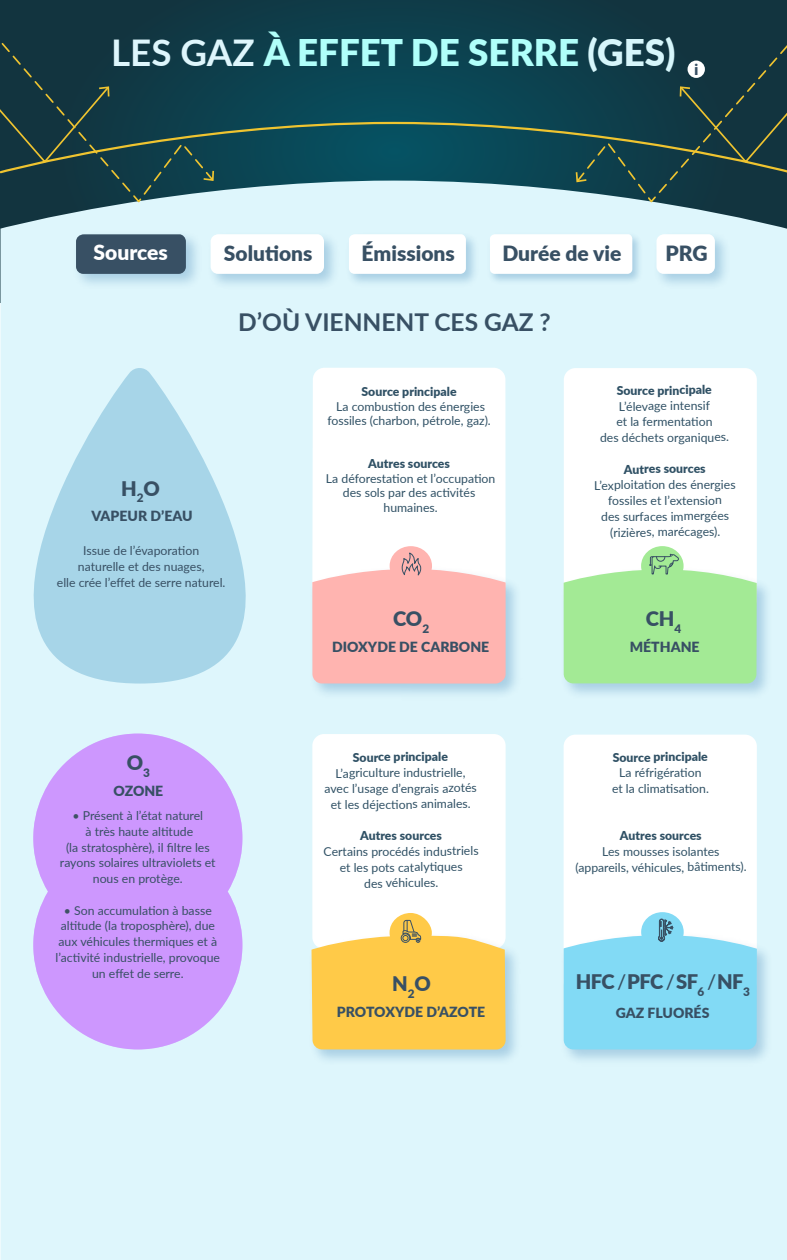
<style>
.page{position:relative;width:787px;height:1260px;background:#fff}
.page>*{position:absolute;margin:0;border:0;box-sizing:border-box;transform-origin:0 0}
.t1{font:900 36.75px "Lato";color:#b0fffa}
.t2{font:700 24.5px "Lato";color:#385064}
.t3{font:900 21px "Lato";color:#385064}
.t4{font:900 21px "Lato";color:#fff}
.t5{font:900 20.12px "Lato";letter-spacing:-.03em;color:#385064}
.t6{font:700 16.19px "Myriad Pro";color:#385064}
.t7{font:900 14px "Lato";color:#385064}
.t8{font:12.25px/15.8px "Lato";letter-spacing:-.01em;color:#305165;text-align:center}
.t9{font:12.25px/15.8px "Lato";color:#385064;text-align:center}
.t10{font:900 12.25px "Lato";letter-spacing:-.01em;color:#305165}
.s1{font-weight:700;color:#def6fc}
.s2{color:#d6f6fb}
.s3{color:#3e5264}
.s4{font-weight:500}
</style>
<div class="page">
<svg style="left:0;top:0;width:786px;height:181px;background:#0d3f4c"></svg>
<div style="left:0;top:181px;width:786px;height:1079px;background:#def6fc"></div>
<svg style="left:0;top:29px;width:215px;height:175px;background:#183d47"></svg>
<svg style="left:575px;top:31px;width:211px;height:173px;background:#183e47"></svg>
<svg style="left:0;top:121px;width:786px;height:53px;background:#1a484c"></svg>
<img style="left:649px;top:227px;width:85px;height:67px">
<svg style="left:656px;top:234px;width:58px;height:40px"></svg>
<img style="left:343px;top:228px;width:139px;height:62px">
<svg style="left:349px;top:234px;width:116px;height:40px"></svg>
<img style="left:206px;top:227px;width:137px;height:66px">
<svg style="left:210px;top:234px;width:114px;height:40px"></svg>
<img style="left:484px;top:229px;width:161px;height:58px">
<svg style="left:489px;top:234px;width:143px;height:40px"></svg>
<img style="left:69px;top:227px;width:137px;height:67px">
<div style="left:76px;top:234px;width:110px;height:40px;background:#385064"></div>
<div style="left:563px;top:735px;width:193px;height:259px;background:#fff;border-radius:12px"></div>
<img style="left:556px;top:928px;width:220px;height:141px">
<div style="left:640px;top:912px;width:43px;height:40px;background:#82daf5;border-radius:50%"></div>
<svg style="left:563px;top:919px;width:193px;height:130px"></svg>
<div style="left:312px;top:734px;width:193px;height:215px;background:#fff;border-radius:12px"></div>
<img style="left:304px;top:928px;width:221px;height:141px">
<div style="left:389px;top:913px;width:42px;height:39px;background:#ffca48;border-radius:50%"></div>
<svg style="left:311px;top:919px;width:194px;height:130px"></svg>
<div style="left:563px;top:368px;width:193px;height:243px;background:#fff;border-radius:12px"></div>
<img style="left:556px;top:562px;width:220px;height:141px">
<div style="left:640px;top:546px;width:43px;height:40px;background:#a3ea95;border-radius:50%"></div>
<svg style="left:563px;top:554px;width:193px;height:129px"></svg>
<svg style="left:312px;top:368px;width:193px;height:183px"></svg>
<img style="left:305px;top:562px;width:220px;height:141px">
<div style="left:389px;top:546px;width:43px;height:40px;background:#ffb4b0;border-radius:50%"></div>
<svg style="left:312px;top:551px;width:193px;height:133px"></svg>
<svg style="left:33px;top:734px;width:209px;height:315px;background:#cfa5fd"></svg>
<svg style="left:34px;top:368px;width:211px;height:316px;background:#b7deed"></svg>
<div style="left:687px;top:61px;width:17px;height:17px;background:#fff;border-radius:50%"></div>
<h1 class="t1" style="left:111px;top:25px;width:565px"><span class="s1">LES GAZ</span> À EFFET DE SERRE <span class="s2">(GES)</span></h1>
<h3 class="t6" style="left:693px;top:59px;width:6px">i</h3>
<h3 class="t4" style="left:93px;top:237px;width:76px">Sources</h3>
<h3 class="t3" style="left:224px;top:237px;width:90px">Solutions</h3>
<h3 class="t3" style="left:361px;top:237px;width:95px">Émissions</h3>
<h3 class="t3" style="left:502px;top:237px;width:121px">Durée de vie</h3>
<h3 class="t3" style="left:665px;top:237px;width:44px">PRG</h3>
<h2 class="t2" style="left:238px;top:304px;width:314px">D’OÙ VIENNENT CES GAZ ?</h2>
<h3 class="t5" style="left:121px;top:473px;width:40px">H<sub>2</sub>O</h3>
<p class="t7" style="left:91px;top:506px;width:102px">VAPEUR D’EAU</p>
<p class="t9" style="left:57px;top:543px;width:170px">Issue de l’évaporation<br>naturelle et des nuages,<br>elle crée l’effet de serre naturel.</p>
<p class="t10" style="left:361px;top:383px;width:97px">Source principale</p>
<p class="t8" style="left:327px;top:399px;width:165px;line-height:14.4px">La combustion des énergies fossiles (charbon, pétrole, gaz).</p>
<p class="t10" style="left:368px;top:455px;width:83px">Autres sources</p>
<p class="t8" style="left:326px;top:471px;width:171px;line-height:14.4px">La déforestation et l’occupation des sols par des activités humaines.</p>
<h3 class="t5" style="left:393px;top:604px;width:38px">CO<sub>2</sub></h3>
<p class="t7" style="left:332px;top:637px;width:158px">DIOXYDE DE CARBONE</p>
<p class="t10" style="left:616px;top:381px;width:97px">Source principale</p>
<p class="t8" style="left:599px;top:398px;width:130px">L’élevage intensif<br>et la fermentation<br>des déchets organiques.</p>
<p class="t10" style="left:623px;top:460px;width:83px">Autres sources</p>
<p class="t8" style="left:594px;top:476px;width:143px">L’exploitation des énergies fossiles et l’extension<br>des surfaces immergées (rizières, marécages).</p>
<h3 class="t5" style="left:645px;top:604px;width:37px">CH<sub>4</sub></h3>
<p class="t7" style="left:629px;top:637px;width:71px">MÉTHANE</p>
<h3 class="t5" style="left:127px;top:748px;width:25px">O<sub>3</sub></h3>
<p class="t7" style="left:113px;top:780px;width:51px">OZONE</p>
<p class="t9" style="left:60px;top:807px;width:157px"><span class="s3">•</span> Présent à l’état naturel<br>à très haute altitude<br>(la stratosphère), il filtre les rayons solaires ultraviolets et nous en protège.</p>
<p class="t9" style="left:56px;top:902px;width:166px"><span class="s3">•</span> Son accumulation à basse altitude (la troposphère), due aux véhicules thermiques et à l’activité industrielle, provoque un effet de serre.</p>
<p class="t10" style="left:352px;top:748px;width:97px">Source principale</p>
<p class="t8" style="left:324px;top:764px;width:154px">L’agriculture industrielle, avec l’usage d’engrais azotés et les déjections animales.</p>
<p class="t10" style="left:360px;top:826px;width:83px">Autres sources</p>
<p class="t8" style="left:323px;top:843px;width:156px">Certains procédés industriels et les pots catalytiques<br>des véhicules.</p>
<p class="t10" style="left:612px;top:748px;width:97px">Source principale</p>
<p class="t8" style="left:611px;top:764px;width:99px">La réfrigération<br>et la climatisation.</p>
<p class="t10" style="left:619px;top:826px;width:83px">Autres sources</p>
<p class="t8" style="left:575px;top:843px;width:173px">Les mousses isolantes (appareils, véhicules, bâtiments).</p>
<h3 class="t5" style="left:392px;top:969px;width:40px">N<sub>2</sub>O</h3>
<h3 class="t5" style="left:575px;top:967px;width:176px">HFC <span class="s4">/</span> PFC <span class="s4">/</span> SF<sub>6</sub> <span class="s4">/</span> NF<sub>3</sub></h3>
<p class="t7" style="left:337px;top:1002px;width:150px">PROTOXYDE D’AZOTE</p>
<p class="t7" style="left:615px;top:1002px;width:95px">GAZ FLUORÉS</p>
</div>
